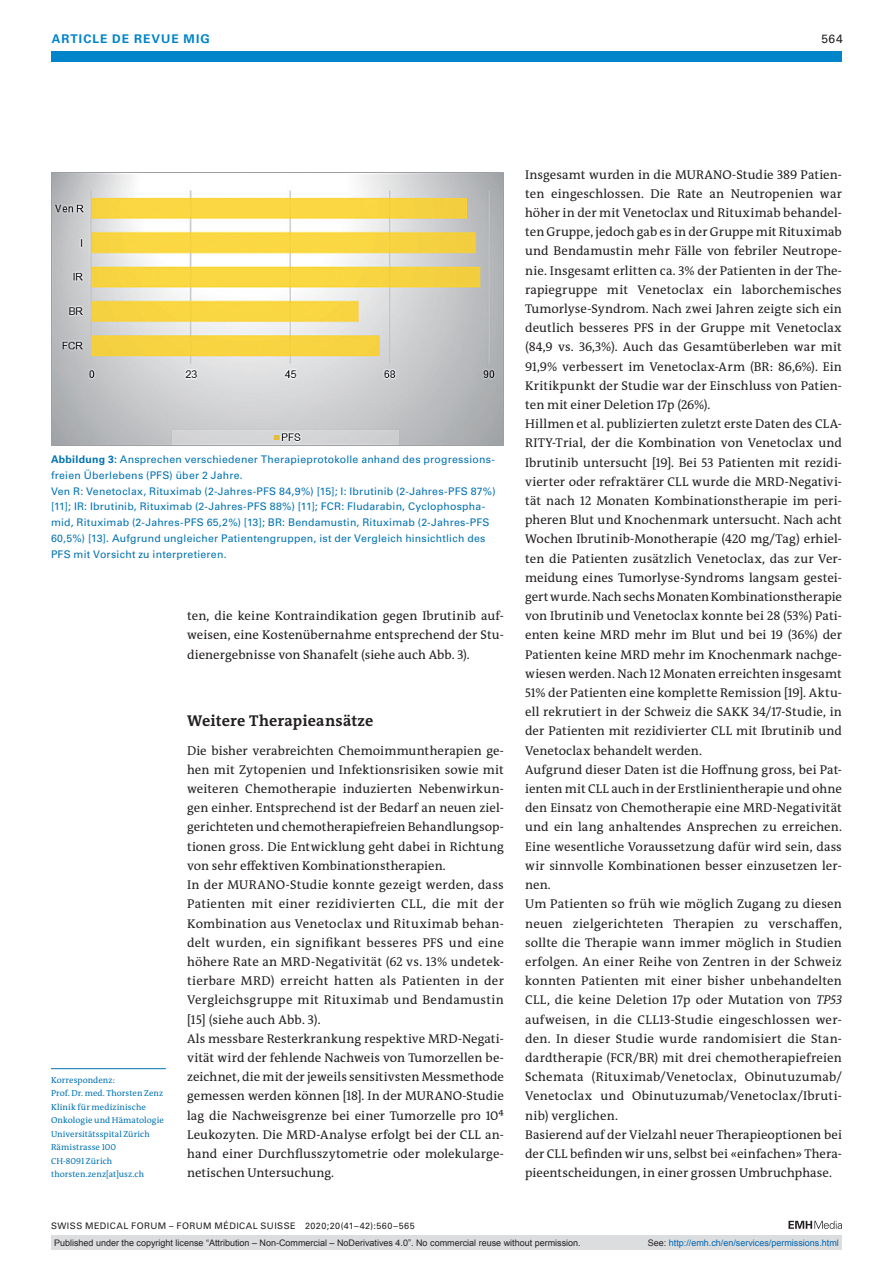
<style>
.page{position:relative;width:893px;height:1263px;background:#fff}
.page>*{position:absolute;margin:0;border:0;box-sizing:border-box;transform-origin:0 0}
.section-h1{font:700 15.75px "The Antiqua B W7";letter-spacing:.015em;color:#231f20}
.section-pn{font:12.75px/19.2px "The Antiqua B W5 Plain";letter-spacing:.005em;color:#231f20;text-align:justify}
.t1{font:700 12px "Univers LT Std";color:#0084ca}
.t2{font:12px "Univers LT Std";color:#231f20}
.fig-caption{font:10.5px/15.8px "Univers LT Std";letter-spacing:.02em;color:#0072b2}
.t3{font:9px "Arial";color:#231f20}
.t4{font:9px "Univers LT Std";letter-spacing:.05em;color:#231f20}
.t5{font:9px "Arial";color:#0066b3}
.author-address{font:8.7px/13.5px "The Antiqua B W5 Plain";letter-spacing:.01em;color:#0072b2}
.s1{font-weight:700}
.s2{font-style:italic}
.s3{color:#231f20}
</style>
<div class="page">
<div style="left:51px;top:51px;width:791px;height:11px;background:#0084ca"></div>
<svg style="left:788px;top:1221px;width:54px;height:8px"></svg>
<img style="left:52px;top:172px;width:452px;height:273px">
<hr style="left:51px;top:1068px;width:115px;height:1px;background:#0072b2">
<div style="left:51px;top:1235px;width:791px;height:15px;background:#dcdddf"></div>
<p class="t1" style="left:52px;top:31px;width:19px">ARTICLE</p>
<p class="t1" style="left:112px;top:31px;width:32px">DE REVUE</p>
<p class="t1" style="left:184px;top:31px;width:28px">MIG</p>
<p class="t2" style="left:821px;top:31px;width:23px">564</p>
<p class="fig-caption" style="left:51px;top:451px;width:445px"><span class="s1">ABBILDUNG 3:</span> Ansprechen verschiedener Therapieprotokolle anhand des progressions&shy;freien Überlebens (PFS) über 2 Jahre.</p>
<p class="fig-caption" style="left:51px;top:483px;width:446px">Ven R: Venetoclax, Rituximab (2-Jahres-PFS 84,9%) [15]; I: Ibrutinib (2-Jahres-PFS 87%) [11]; IR: Ibrutinib, Rituximab (2-Jahres-PFS 88%) [11]; FCR: Fludarabin, Cyclophospha&shy;mid, Rituximab (2-Jahres-PFS 65,2%) [13]; BR: Bendamustin, Rituximab (2-Jahres-PFS 60,5%) [13]. Aufgrund ungleicher Patientengruppen, ist der Vergleich hinsichtlich des PFS mit Vorsicht zu interpretieren.</p>
<p class="author-address" style="left:51px;top:1073px;width:114px">Korrespondenz:<br>Prof. Dr. med. Thorsten Zenz<br>Klinik für medizinische<br>Onkologie und Hämatologie<br>Universitätsspital Zürich<br>Rämistrasse 100<br>CH-8091 Zürich thorsten.zenz[at]usz.ch</p>
<p class="section-pn" style="left:187px;top:606px;width:318px">ten, die keine Kontraindikation gegen Ibrutinib auf&shy;weisen, eine Kostenübernahme entsprechend der Stu&shy;dienergebnisse von Shanafelt (siehe auch Abb. 3).</p>
<p class="section-h1" style="left:187px;top:710px;width:188px">Weitere Therapieansätze</p>
<p class="section-pn" style="left:187px;top:741px;width:318px">Die bisher verabreichten Chemoimmuntherapien ge&shy;hen mit Zytopenien und Infektionsrisiken sowie mit weiteren Chemotherapie induzierten Nebenwirkun&shy;gen einher. Entsprechend ist der Bedarf an neuen ziel&shy;gerichteten und chemotherapiefreien Behandlungsop&shy;tionen gross. Die Entwicklung geht dabei in Richtung von sehr effektiven Kombinationstherapien.</p>
<p class="section-pn" style="left:187px;top:875px;width:318px">In der MURANO-Studie konnte gezeigt werden, dass Patienten mit einer rezidivierten CLL, die mit der Kombination aus Venetoclax und Rituximab behan&shy;delt wurden, ein signifikant besseres PFS und eine höhere Rate an MRD-Negativität (62 vs. 13% undetek&shy;tierbare MRD) erreicht hatten als Patienten in der Vergleichsgruppe mit Rituximab und Bendamustin [15] (siehe auch Abb. 3).</p>
<p class="section-pn" style="left:187px;top:1029px;width:318px">Als messbare Resterkrankung respektive MRD-Negati&shy;vität wird der fehlende Nachweis von Tumorzellen be&shy;zeichnet, die mit der jeweils sensitivsten Messmethode gemessen werden können [18]. In der MURANO-Studie lag die Nachweisgrenze bei einer Tumorzelle pro 10⁴<br>Leukozyten. Die MRD-Analyse erfolgt bei der CLL an&shy;hand einer Durchflusszytometrie oder molekularge&shy;netischen Untersuchung.</p>
<p class="t4" style="left:51px;top:1220px;width:365px">SWISS MEDICAL FORUM – FORUM MÉDICAL SUISSE 2020;20(41–42):560–565</p>
<p class="section-pn" style="left:525px;top:165px;width:318px">Insgesamt wurden in die MURANO-Studie 389 Patien&shy;ten eingeschlossen. Die Rate an Neutropenien war höher in der mit Venetoclax und Rituximab behandel&shy;ten Gruppe, jedoch gab es in der Gruppe mit Rituximab und Bendamustin mehr Fälle von febriler Neutrope&shy;nie. Insgesamt erlitten ca. 3% der Patienten in der The&shy;rapiegruppe mit Venetoclax ein laborchemisches Tumorlyse-Syndrom. Nach zwei Jahren zeigte sich ein deutlich besseres PFS in der Gruppe mit Venetoclax (84,9 vs. 36,3%). Auch das Gesamtüberleben war mit 91,9% verbessert im Venetoclax-Arm (BR: 86,6%). Ein Kritikpunkt der Studie war der Einschluss von Patien&shy;ten mit einer Deletion 17p (26%).</p>
<p class="section-pn" style="left:525px;top:414px;width:318px">Hillmen et al. publizierten zuletzt erste Daten des CLA-RITY-Trial, der die Kombination von Venetoclax und Ibrutinib untersucht [19]. Bei 53 Patienten mit rezidi&shy;vierter oder refraktärer CLL wurde die MRD-Negativi&shy;tät nach 12 Monaten Kombinationstherapie im peri&shy;pheren Blut und Knochenmark untersucht. Nach acht Wochen Ibrutinib-Monotherapie (420 mg/Tag) erhiel&shy;ten die Patienten zusätzlich Venetoclax, das zur Ver&shy;meidung eines Tumorlyse-Syndroms langsam gestei&shy;gert wurde. Nach sechs Monaten Kombinationstherapie von Ibrutinib und Venetoclax konnte bei 28 (53%) Pati&shy;enten keine MRD mehr im Blut und bei 19 (36%) der Patienten keine MRD mehr im Knochenmark nachge&shy;wiesen werden. Nach 12 Monaten erreichten insgesamt 51% der Patienten eine komplette Remission [19]. Aktu&shy;ell rekrutiert in der Schweiz die SAKK 34/17-Studie, in der Patienten mit rezidivierter CLL mit Ibrutinib und Venetoclax behandelt werden.</p>
<p class="section-pn" style="left:525px;top:760px;width:318px">Aufgrund dieser Daten ist die Hoffnung gross, bei Pat&shy;ienten mit CLL auch in der Erstlinientherapie und ohne den Einsatz von Chemotherapie eine MRD-Negativität und ein lang anhaltendes Ansprechen zu erreichen.<br>Eine wesentliche Voraussetzung dafür wird sein, dass wir sinnvolle Kombinationen besser einzusetzen ler&shy;nen.</p>
<p class="section-pn" style="left:525px;top:894px;width:318px">Um Patienten so früh wie möglich Zugang zu diesen neuen zielgerichteten Therapien zu verschaffen, sollte die Therapie wann immer möglich in Studien erfolgen. An einer Reihe von Zentren in der Schweiz konnten Patienten mit einer bisher unbehandelten CLL, die keine Deletion 17p oder Mutation von <span class="s2">TP53 </span>aufweisen, in die CLL13-Studie eingeschlossen wer&shy;den. In dieser Studie wurde randomisiert die Stan&shy;dardtherapie (FCR/BR) mit drei chemotherapiefreien Schemata (Rituximab/Venetoclax, Obinutuzumab/ Venetoclax und Obinutuzumab/Venetoclax/Ibruti&shy;nib) verglichen.</p>
<p class="section-pn" style="left:525px;top:1125px;width:318px">Basierend auf der Vielzahl neuer Therapieoptionen bei der CLL befinden wir uns, selbst bei «einfachen» Thera&shy;pieentscheidungen, in einer grossen Umbruchphase.</p>
<p class="t3" style="left:54px;top:1237px;width:528px">Published under the copyright license “Attribution – Non-Commercial – NoDerivatives 4.0”. No commercial reuse without permission.</p>
<p class="t5" style="left:648px;top:1237px;width:193px"><span class="s3">See:</span> http://emh.ch/en/services/permissions.html</p>
</div>
